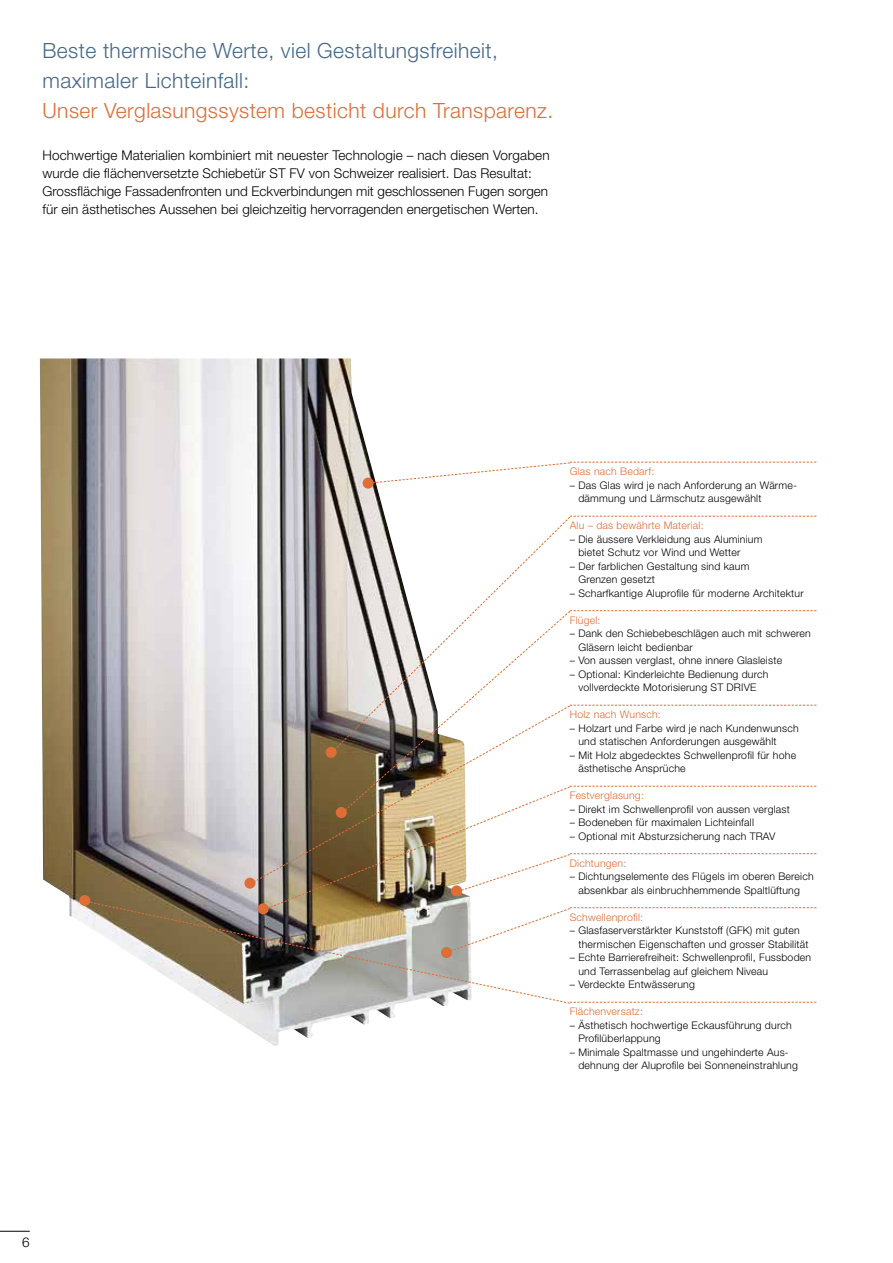
<style>
.page{position:relative;width:893px;height:1263px;background:#fff}
.page>*{position:absolute;margin:0;border:0;box-sizing:border-box;transform-origin:0 0}
.t1{font:300 21px/30px "Helvetica Neue LT Std";letter-spacing:.02em;color:#476886}
.t2{font:300 21px "Helvetica Neue LT Std";letter-spacing:.02em;color:#df6d36}
.t3{font:300 13.5px/18px "Helvetica Neue LT Std";letter-spacing:.005em;color:#000}
.t4{font:300 10.5px/13.5px "Helvetica Neue LT Std";letter-spacing:.02em;color:#000}
.t5{font:300 10.5px "Helvetica Neue LT Std";letter-spacing:.02em;color:#df6d36}
</style>
<div class="page">
<img style="left:40px;top:358px;width:408px;height:688px">
<svg style="left:571px;top:516px;width:245px;height:1px"></svg>
<svg style="left:571px;top:610px;width:245px;height:1px"></svg>
<svg style="left:571px;top:705px;width:245px;height:1px"></svg>
<svg style="left:571px;top:1002px;width:245px;height:1px"></svg>
<div style="left:363px;top:478px;width:11px;height:11px;background:#df6d36;border-radius:50%"></div>
<svg style="left:368px;top:462px;width:448px;height:22px"></svg>
<svg style="left:330px;top:516px;width:241px;height:189px"></svg>
<svg style="left:341px;top:610px;width:230px;height:95px"></svg>
<div style="left:244px;top:878px;width:11px;height:11px;background:#df6d36;border-radius:50%"></div>
<img style="left:249px;top:705px;width:322px;height:180px">
<svg style="left:262px;top:786px;width:554px;height:123px"></svg>
<img style="left:90px;top:901px;width:481px;height:103px">
<div style="left:79px;top:895px;width:11px;height:11px;background:#df6d36;border-radius:50%"></div>
<hr style="left:0;top:1231px;width:30px;height:1px;background:#000">
<h1 class="t1" style="left:43px;top:35px;width:457px">Beste thermische Werte, viel Gestaltungsfreiheit, maximaler Lichteinfall:</h1>
<h1 class="t2" style="left:43px;top:97px;width:512px">Unser Verglasungssystem besticht durch Transparenz.</h1>
<p class="t3" style="left:43px;top:146px;width:509px">Hochwertige Materialien kombiniert mit neuester Technologie – nach diesen Vorgaben wurde die flächenversetzte Schiebetür ST FV von Schweizer realisiert. Das Resultat:<br>Grossflächige Fassadenfronten und Eckverbindungen mit geschlossenen Fugen sorgen für ein ästhetisches Aussehen bei gleichzeitig hervorragenden energetischen Werten.</p>
<p class="t3" style="left:22px;top:1233px;width:9px">6</p>
<p class="t5" style="left:570px;top:465px;width:86px">Glas nach Bedarf:</p>
<p class="t4" style="left:578px;top:478px;width:220px;text-indent:-9px">– Das Glas wird je nach Anforderung an Wärme&shy;dämmung und Lärmschutz ausgewählt</p>
<p class="t5" style="left:570px;top:519px;width:135px">Alu – das bewährte Material:</p>
<p class="t4" style="left:578px;top:532px;width:186px;text-indent:-9px">– Die äussere Verkleidung aus Aluminium bietet Schutz vor Wind und Wetter</p>
<p class="t4" style="left:578px;top:559px;width:173px;text-indent:-9px">– Der farblichen Gestaltung sind kaum<br>Grenzen gesetzt</p>
<p class="t4" style="left:570px;top:586px;width:235px">– Scharfkantige Aluprofile für moderne Architektur</p>
<p class="t5" style="left:570px;top:614px;width:32px">Flügel:</p>
<p class="t4" style="left:578px;top:627px;width:234px;text-indent:-9px">– Dank den Schiebebeschlägen auch mit schweren<br>Gläsern leicht bedienbar</p>
<p class="t4" style="left:570px;top:654px;width:214px">– Von aussen verglast, ohne innere Glasleiste</p>
<p class="t4" style="left:570px;top:667px;width:200px;text-align:center">– Optional: Kinderleichte Bedienung durch vollverdeckte Motorisierung ST DRIVE</p>
<p class="t5" style="left:570px;top:708px;width:93px">Holz nach Wunsch:</p>
<p class="t4" style="left:578px;top:721px;width:222px;text-indent:-9px">– Holzart und Farbe wird je nach Kundenwunsch und statischen Anforderungen ausgewählt</p>
<p class="t4" style="left:578px;top:748px;width:219px;text-indent:-9px">– Mit Holz abgedecktes Schwellenprofil für hohe ästhetische Ansprüche</p>
<p class="t5" style="left:570px;top:789px;width:76px">Festverglasung:</p>
<p class="t4" style="left:570px;top:802px;width:222px">– Direkt im Schwellenprofil von aussen verglast</p>
<p class="t4" style="left:570px;top:816px;width:186px">– Bodeneben für maximalen Lichteinfall</p>
<p class="t4" style="left:570px;top:829px;width:207px">– Optional mit Absturzsicherung nach TRAV</p>
<p class="t5" style="left:570px;top:857px;width:58px">Dichtungen:</p>
<p class="t4" style="left:570px;top:870px;width:245px;text-align:center">– Dichtungselemente des Flügels im oberen Bereich absenkbar als einbruchhemmende Spaltlüftung</p>
<p class="t5" style="left:570px;top:911px;width:75px">Schwellenprofil:</p>
<p class="t4" style="left:578px;top:924px;width:232px;text-indent:-9px">– Glasfaserverstärkter Kunststoff (GFK) mit guten thermischen Eigenschaften und grosser Stabilität</p>
<p class="t4" style="left:578px;top:951px;width:234px;text-indent:-9px">– Echte Barrierefreiheit: Schwellenprofil, Fussboden und Terrassenbelag auf gleichem Niveau</p>
<p class="t4" style="left:570px;top:978px;width:127px">– Verdeckte Entwässerung</p>
<p class="t5" style="left:570px;top:1005px;width:75px">Flächenversatz:</p>
<p class="t4" style="left:578px;top:1018px;width:215px;text-indent:-9px">– Ästhetisch hochwertige Eckausführung durch<br>Profilüberlappung</p>
<p class="t4" style="left:578px;top:1045px;width:221px;text-indent:-9px">– Minimale Spaltmasse und ungehinderte Aus&shy;dehnung der Aluprofile bei Sonneneinstrahlung</p>
</div>
